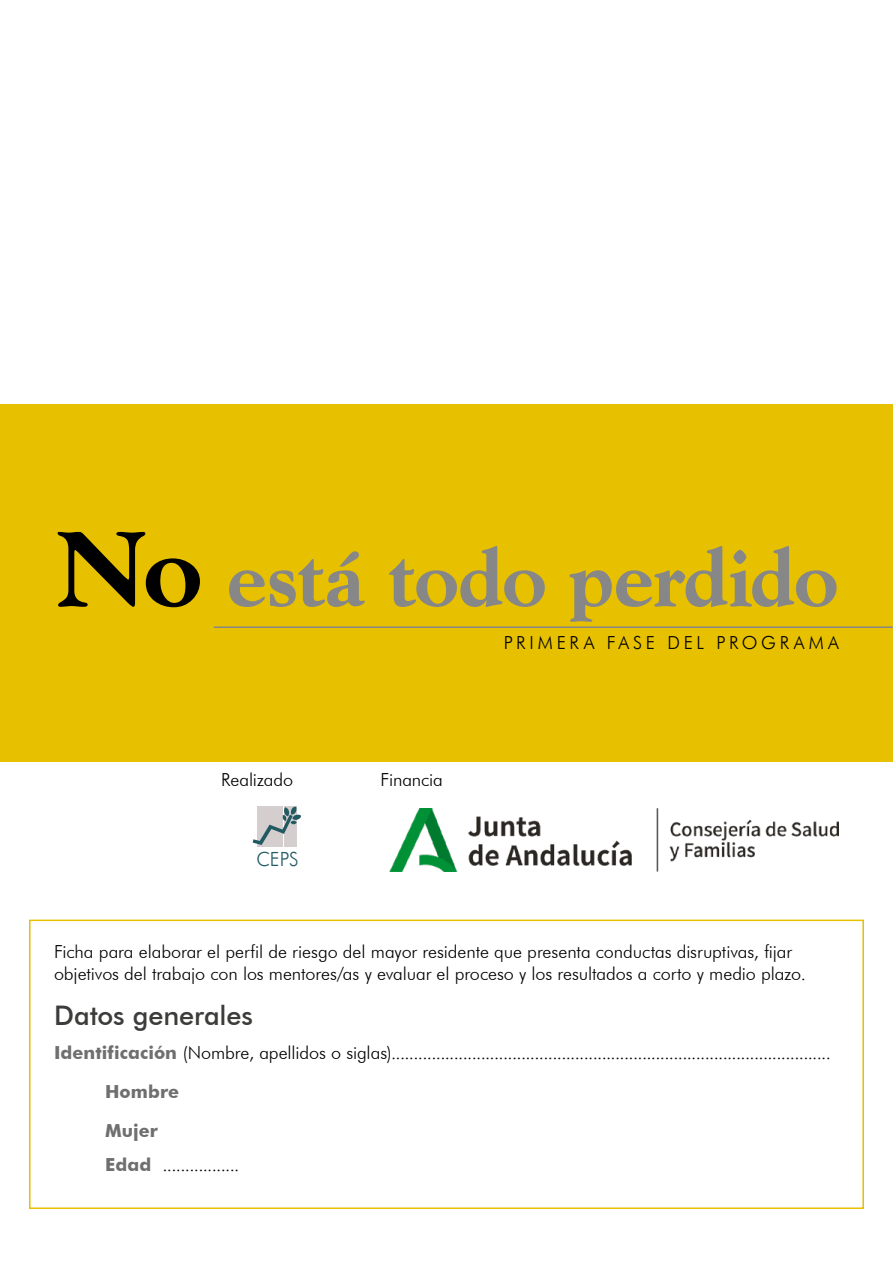
<style>
.page{position:relative;width:893px;height:1263px;background:#fff}
.page>*{position:absolute;margin:0;border:0;box-sizing:border-box;transform-origin:0 0}
.t1{font:800 81px "Goudy";letter-spacing:-.01em;color:#878787}
.t2{font:500 27px "Futura BT";letter-spacing:-.005em;color:#3c3c3b}
.t3{font:300 19.5px "Futura BT";color:#225a62}
.t4{font:300 18px/38.7px "Futura BT";letter-spacing:-.005em;color:#000}
.t5{font:300 18px "Futura BT";letter-spacing:.21em;color:#000}
.s1{font-size:108px;color:#000}
.s2{font-weight:700;color:#706f6f}
</style>
<div class="page">
<div style="left:0;top:404px;width:893px;height:357px;background:#e7c000"></div>
<div style="left:29px;top:919px;width:835px;height:290px;border:2px solid #e7c000"></div>
<hr style="left:214px;top:626px;width:679px;height:2px;background:#878787">
<img style="left:389px;top:808px;width:450px;height:64px">
<div style="left:257px;top:834px;width:13px;height:13px;background:#d4cecf"></div>
<div style="left:271px;top:834px;width:12px;height:13px;background:#d4cecf"></div>
<div style="left:284px;top:834px;width:13px;height:13px;background:#d4cecf"></div>
<svg style="left:253px;top:806px;width:48px;height:39px"></svg>
<h1 class="t1" style="left:57px;top:531px;width:784px"><span class="s1">No</span> está todo perdido</h1>
<p class="t5" style="left:504px;top:632px;width:337px">PRIMERA FASE DEL PROGRAMA</p>
<p class="t4" style="left:221px;top:760px;width:74px">Realizado</p>
<p class="t4" style="left:381px;top:760px;width:64px">Financia</p>
<p class="t3" style="left:256px;top:847px;width:44px">CEPS</p>
<p class="t4" style="left:54px;top:941px;width:753px;line-height:21.6px">Ficha para elaborar el perfil de riesgo del mayor residente que presenta conductas disruptivas, fijar objetivos del trabajo con los mentores/as y evaluar el proceso y los resultados a corto y medio plazo.</p>
<h2 class="t2" style="left:54px;top:999px;width:200px">Datos generales</h2>
<p class="t4" style="left:105px;top:1033px;width:727px;text-indent:-51px"><span class="s2">Identificación</span> (Nombre, apellidos o siglas)..................................................................................................<br><span class="s2">Hombre<br>Mujer</span></p>
<p class="t4" style="left:105px;top:1145px;width:136px"><span class="s2">Edad</span> .................</p>
</div>
